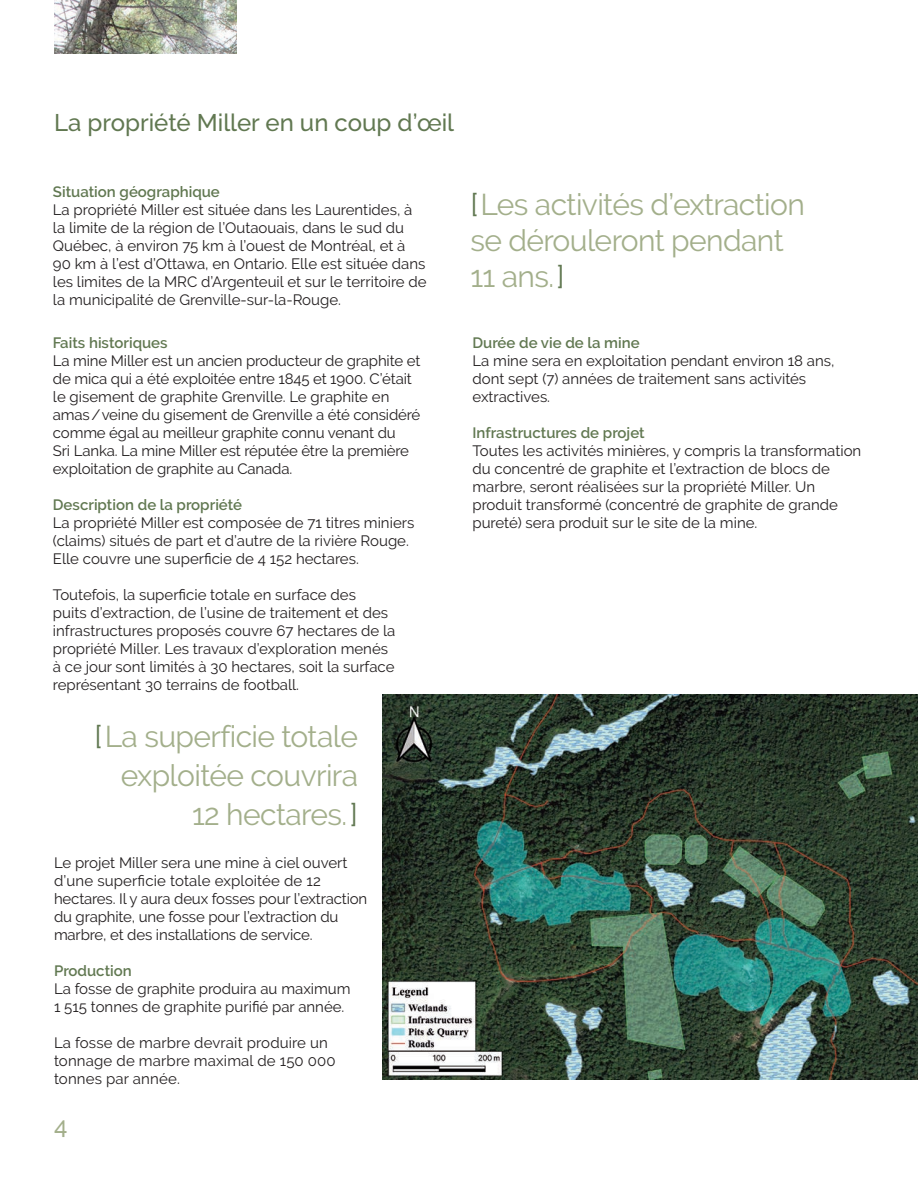
<style>
.page{position:relative;width:918px;height:1188px;background:#fff}
.page>*{position:absolute;margin:0;border:0;box-sizing:border-box;transform-origin:0 0}
.t1{font:30px/39px "Raleway";letter-spacing:-.02em;color:#a3af8b;text-align:right}
.t2{font:500 24px "Raleway";color:#617851}
.t3{font:500 24px "Raleway";color:#a3af8b}
.t4{font:15px/18px "Raleway";color:#231f20}
.t5{font:600 15px "Raleway";color:#617851}
.s1{color:#617851}
</style>
<div class="page">
<img style="left:54px;top:0;width:182px;height:54px">
<img style="left:383px;top:695px;width:535px;height:384px">
<h2 class="t2" style="left:54px;top:108px;width:402px">La propriété Miller en un coup d’œil</h2>
<p class="t5" style="left:53px;top:183px;width:168px">Situation géographique</p>
<p class="t4" style="left:53px;top:201px;width:375px">La propriété Miller est située dans les Laurentides, à la limite de la région de l’Outaouais, dans le sud du Québec, à environ 75 km à l’ouest de Montréal, et à 90 km à l’est d’Ottawa, en Ontario. Elle est située dans les limites de la MRC d’Argenteuil et sur le territoire de la municipalité de Grenville-sur-la-Rouge.</p>
<p class="t5" style="left:53px;top:334px;width:116px">Faits historiques</p>
<p class="t4" style="left:53px;top:352px;width:369px">La mine Miller est un ancien producteur de graphite et de mica qui a été exploitée entre 1845 et 1900. C’était le gisement de graphite Grenville. Le graphite en amas / veine du gisement de Grenville a été considéré comme égal au meilleur graphite connu venant du<br>Sri Lanka. La mine Miller est réputée être la première exploitation de graphite au Canada.</p>
<p class="t5" style="left:53px;top:496px;width:191px">Description de la propriété</p>
<p class="t4" style="left:53px;top:514px;width:363px">La propriété Miller est composée de 71 titres miniers (claims) situés de part et d’autre de la rivière Rouge.<br>Elle couvre une superficie de 4 152 hectares.</p>
<p class="t4" style="left:53px;top:586px;width:344px">Toutefois, la superficie totale en surface des<br>puits d’extraction, de l’usine de traitement et des infrastructures proposés couvre 67 hectares de la propriété Miller. Les travaux d’exploration menés à ce jour sont limités à 30 hectares, soit la surface représentant 30 terrains de football.</p>
<h1 class="t1" style="left:94px;top:717px;width:265px"><span class="s1">[</span> La superficie totale exploitée couvrira<br>12 hectares. <span class="s1">]</span></h1>
<p class="t4" style="left:54px;top:853px;width:315px">Le projet Miller sera une mine à ciel ouvert d’une superficie totale exploitée de 12 hectares. Il y aura deux fosses pour l’extraction du graphite, une fosse pour l’extraction du marbre, et des installations de service.</p>
<p class="t5" style="left:54px;top:962px;width:79px">Production</p>
<p class="t4" style="left:54px;top:979px;width:298px">La fosse de graphite produira au maximum<br>1 515 tonnes de graphite purifié par année.</p>
<p class="t4" style="left:54px;top:1033px;width:283px">La fosse de marbre devrait produire un tonnage de marbre maximal de 150 000 tonnes par année.</p>
<h2 class="t3" style="left:54px;top:1112px;width:15px">4</h2>
<h1 class="t1" style="left:470px;top:186px;width:336px;line-height:36px;text-align:left"><span class="s1">[</span> Les activités d’extraction se dérouleront pendant<br>11 ans. <span class="s1">]</span></h1>
<p class="t5" style="left:472px;top:334px;width:169px">Durée de vie de la mine</p>
<p class="t4" style="left:472px;top:352px;width:363px">La mine sera en exploitation pendant environ 18 ans, dont sept (7) années de traitement sans activités extractives.</p>
<p class="t5" style="left:472px;top:424px;width:174px">Infrastructures de projet</p>
<p class="t4" style="left:472px;top:442px;width:390px">Toutes les activités minières, y compris la transformation du concentré de graphite et l’extraction de blocs de marbre, seront réalisées sur la propriété Miller. Un produit transformé (concentré de graphite de grande pureté) sera produit sur le site de la mine.</p>
</div>
